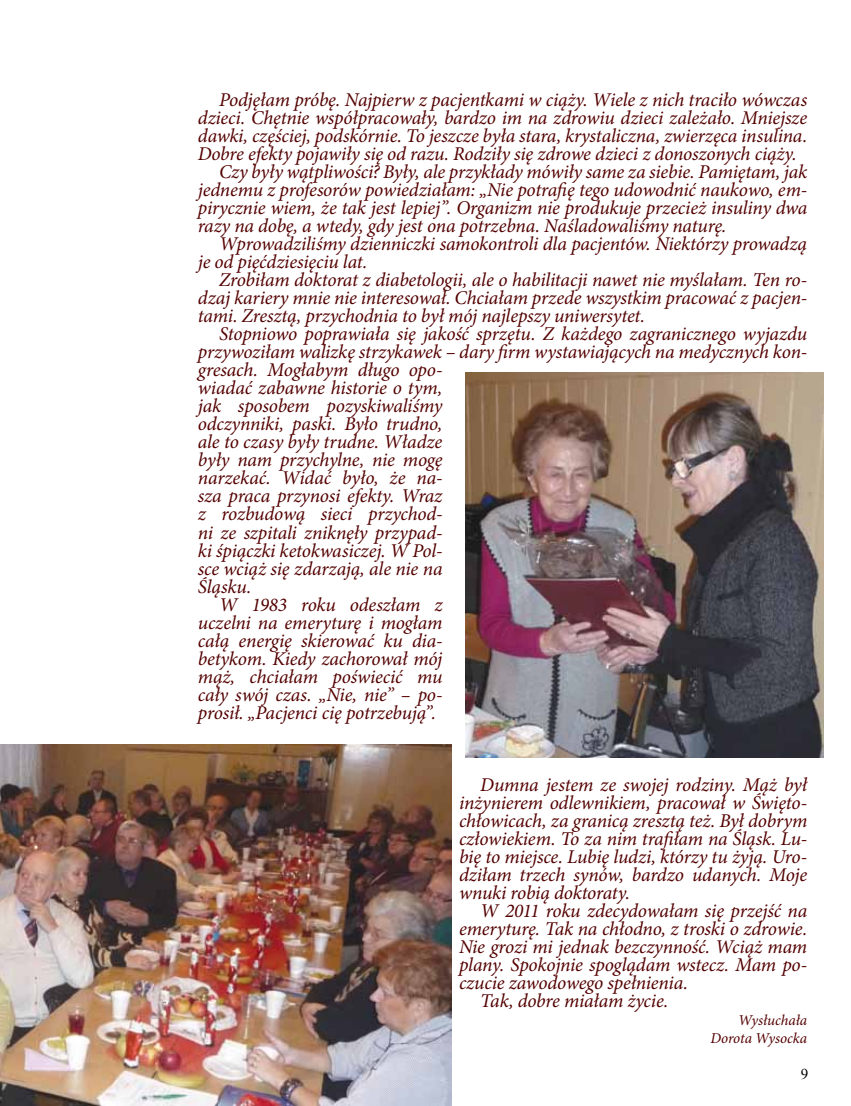
<style>
.page{position:relative;width:851px;height:1106px;background:#fff}
.page>*{position:absolute;margin:0;border:0;box-sizing:border-box;transform-origin:0 0}
.t1{font:italic 19.5px/18px "Minion Pro";letter-spacing:-.015em;color:#540000;text-align:justify}
.t2{font:italic 15px/18px "Minion Pro";letter-spacing:-.005em;color:#540000;text-align:right}
.t3{font:15px "Times New Roman";color:#000}
</style>
<div class="page">
<img style="left:0;top:744px;width:451px;height:362px">
<img style="left:466px;top:373px;width:357px;height:384px">
<p class="t1" style="left:219px;top:91px;width:589px">Podjęłam próbę. Najpierw z pacjentkami w ciąży. Wiele z nich traciło wówczas</p>
<p class="t1" style="left:198px;top:109px;width:610px">dzieci. Chętnie współpracowały, bardzo im na zdrowiu dzieci zależało. Mniejsze</p>
<p class="t1" style="left:198px;top:127px;width:610px">dawki, częściej, podskórnie. To jeszcze była stara, krystaliczna, zwierzęca insulina.</p>
<p class="t1" style="left:198px;top:145px;width:600px">Dobre efekty pojawiły się od razu. Rodziły się zdrowe dzieci z donoszonych ciąży.</p>
<p class="t1" style="left:219px;top:163px;width:589px">Czy były wątpliwości? Były, ale przykłady mówiły same za siebie. Pamiętam, jak</p>
<p class="t1" style="left:198px;top:181px;width:611px">jednemu z profesorów powiedziałam: „Nie potrafię tego udowodnić naukowo, em-</p>
<p class="t1" style="left:198px;top:199px;width:611px">pirycznie wiem, że tak jest lepiej”. Organizm nie produkuje przecież insuliny dwa</p>
<p class="t1" style="left:198px;top:217px;width:530px">razy na dobę, a wtedy, gdy jest ona potrzebna. Naśladowaliśmy naturę.</p>
<p class="t1" style="left:219px;top:235px;width:589px">Wprowadziliśmy dzienniczki samokontroli dla pacjentów. Niektórzy prowadzą</p>
<p class="t1" style="left:198px;top:253px;width:171px">je od pięćdziesięciu lat.</p>
<p class="t1" style="left:219px;top:271px;width:589px">Zrobiłam doktorat z diabetologii, ale o habilitacji nawet nie myślałam. Ten ro-</p>
<p class="t1" style="left:198px;top:289px;width:611px">dzaj kariery mnie nie interesował. Chciałam przede wszystkim pracować z pacjen-</p>
<p class="t1" style="left:198px;top:307px;width:448px">tami. Zresztą, przychodnia to był mój najlepszy uniwersytet.</p>
<p class="t1" style="left:219px;top:325px;width:589px">Stopniowo poprawiała się jakość sprzętu. Z każdego zagranicznego wyjazdu</p>
<p class="t1" style="left:198px;top:343px;width:611px">przywoziłam walizkę strzykawek – dary firm wystawiających na medycznych kon-</p>
<p class="t1" style="left:198px;top:361px;width:246px">gresach. Mogłabym długo opo-</p>
<p class="t1" style="left:198px;top:379px;width:246px">wiadać zabawne historie o tym,</p>
<p class="t1" style="left:198px;top:397px;width:246px">jak sposobem pozyskiwaliśmy</p>
<p class="t1" style="left:198px;top:415px;width:246px">odczynniki, paski. Było trudno,</p>
<p class="t1" style="left:198px;top:433px;width:246px">ale to czasy były trudne. Władze</p>
<p class="t1" style="left:198px;top:451px;width:246px">były nam przychylne, nie mogę</p>
<p class="t1" style="left:198px;top:469px;width:246px">narzekać. Widać było, że na-</p>
<p class="t1" style="left:198px;top:487px;width:246px">sza praca przynosi efekty. Wraz</p>
<p class="t1" style="left:198px;top:505px;width:246px">z rozbudową sieci przychod-</p>
<p class="t1" style="left:198px;top:523px;width:246px">ni ze szpitali zniknęły przypad-</p>
<p class="t1" style="left:198px;top:541px;width:246px">ki śpiączki ketokwasiczej. W Pol-</p>
<p class="t1" style="left:198px;top:559px;width:246px">sce wciąż się zdarzają, ale nie na</p>
<p class="t1" style="left:198px;top:577px;width:55px">Śląsku.</p>
<p class="t1" style="left:219px;top:595px;width:225px">W 1983 roku odeszłam z</p>
<p class="t1" style="left:198px;top:613px;width:246px">uczelni na emeryturę i mogłam</p>
<p class="t1" style="left:198px;top:631px;width:246px">całą energię skierować ku dia-</p>
<p class="t1" style="left:198px;top:649px;width:246px">betykom. Kiedy zachorował mój</p>
<p class="t1" style="left:198px;top:667px;width:246px">mąż, chciałam poświecić mu</p>
<p class="t1" style="left:198px;top:685px;width:246px">cały swój czas. „Nie, nie” – po-</p>
<p class="t1" style="left:198px;top:703px;width:240px">prosił. „Pacjenci cię potrzebują”.</p>
<p class="t1" style="left:459px;top:775px;width:350px;text-indent:21px">Dumna jestem ze swojej rodziny. Mąż był inżynierem odlewnikiem, pracował w Święto&shy;chłowicach, za granicą zresztą też. Był dobrym człowiekiem. To za nim trafiłam na Śląsk. Lu&shy;bię to miejsce. Lubię ludzi, którzy tu żyją. Uro&shy;dziłam trzech synów, bardzo udanych. Moje wnuki robią doktoraty.</p>
<p class="t1" style="left:480px;top:901px;width:328px">W 2011 roku zdecydowałam się przejść na</p>
<p class="t1" style="left:459px;top:919px;width:349px">emeryturę. Tak na chłodno, z troski o zdrowie.</p>
<p class="t1" style="left:459px;top:937px;width:350px">Nie grozi mi jednak bezczynność. Wciąż mam</p>
<p class="t1" style="left:459px;top:955px;width:349px">plany. Spokojnie spoglądam wstecz. Mam po-</p>
<p class="t1" style="left:459px;top:973px;width:230px">czucie zawodowego spełnienia.</p>
<p class="t1" style="left:480px;top:991px;width:189px">Tak, dobre miałam życie.</p>
<p class="t2" style="left:710px;top:1010px;width:98px">Wysłuchała<br>Dorota Wysocka</p>
<p class="t3" style="left:800px;top:1064px;width:9px">9</p>
</div>
